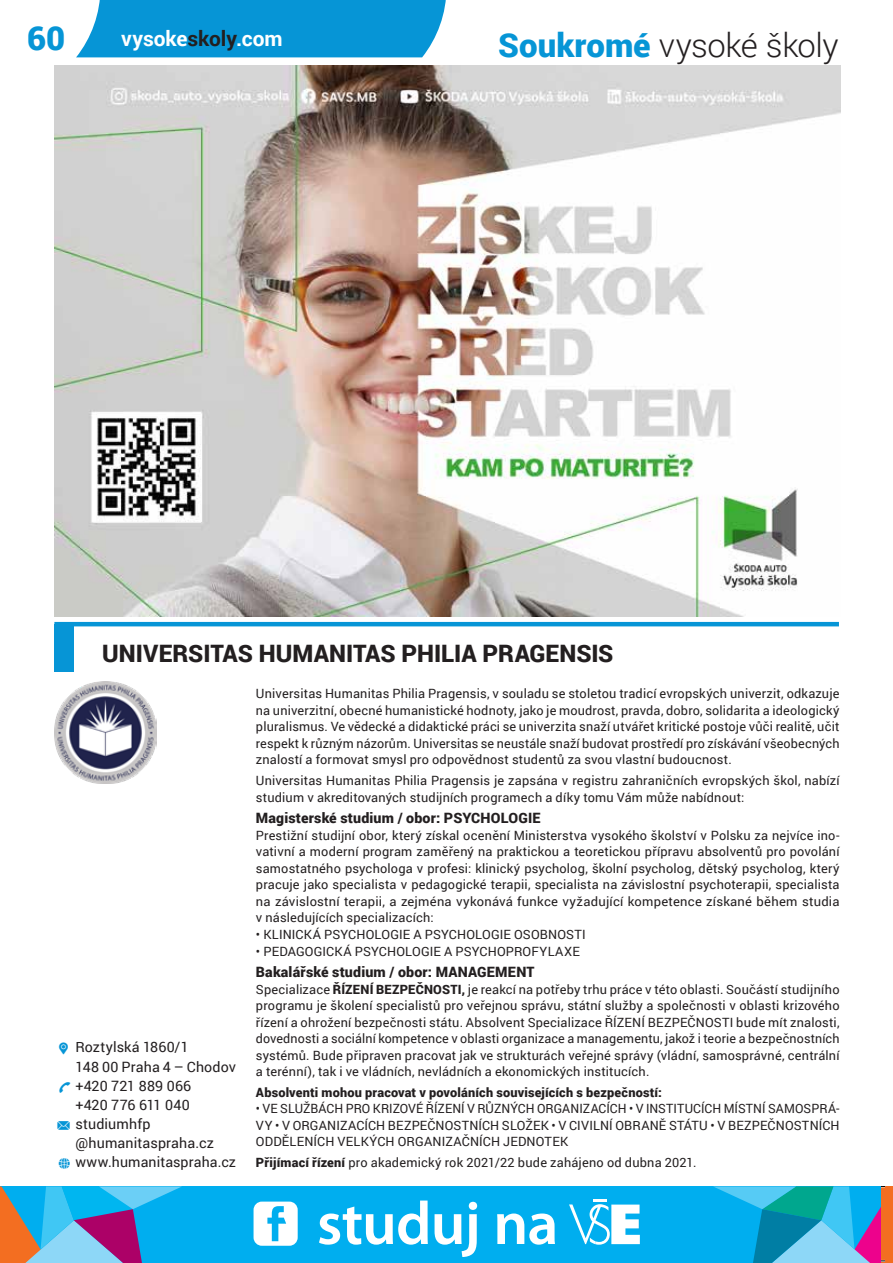
<style>
.page{position:relative;width:893px;height:1263px;background:#fff}
.page>*{position:absolute;margin:0;border:0;box-sizing:border-box;transform-origin:0 0}
.t1{font:600 61.2px "Myriad Pro";letter-spacing:-.015em;color:#fff}
.t2{font:300 33px "Roboto";letter-spacing:-.01em;color:#231f20}
.t3{font:900 33px "Roboto";color:#0695d6}
.t4{font:900 24px "Roboto";color:#231f20}
.t5{font:700 21px "Roboto";color:#fff}
.t6{font:14.25px "Roboto";letter-spacing:.01em;color:#231f20}
.t7{font:900 14.25px "Roboto";letter-spacing:.01em;color:#231f20}
.t8{font:12.75px/16.5px "Roboto";letter-spacing:.015em;color:#231f20;text-align:justify}
.t9{font:900 12.75px "Roboto";letter-spacing:.015em;color:#231f20}
.s1{color:#231f20}
.s2{font-weight:900;color:#0695d6}
.s3{font-family:"Panton Icons A Fill";font-weight:700;color:#0695d6}
.s4{font-family:"Panton Icons B Fill";font-weight:700;color:#0695d6}
.s5{font-weight:900}
</style>
<div class="page">
<div style="left:76px;top:0;width:370px;height:57px;background:#0695d6"></div>
<div style="left:0;top:1186px;width:893px;height:77px;background:#00aeef"></div>
<hr style="left:593px;top:1199px;width:14px;height:3px;background:#fff">
<svg style="left:569px;top:1204px;width:71px;height:41px"></svg>
<svg style="left:254px;top:1201px;width:44px;height:45px"></svg>
<svg style="left:0;top:1186px;width:182px;height:77px"></svg>
<img style="left:55px;top:65px;width:785px;height:551px">
<div style="left:54px;top:624px;width:20px;height:48px;background:#0695d6"></div>
<img style="left:54px;top:682px;width:102px;height:101px">
<hr style="left:54px;top:622px;width:785px;height:4px;background:#0695d6">
<svg style="left:713px;top:1186px;width:180px;height:77px"></svg>
<h2 class="t3" style="left:27px;top:15px;width:40px">60</h2>
<h3 class="t5" style="left:121px;top:23px;width:163px">vysoke<span class="s1">skoly</span>.com</h3>
<h2 class="t2" style="left:498px;top:23px;width:342px"><span class="s2">Soukromé</span> vysoké školy</h2>
<h3 class="t4" style="left:102px;top:637px;width:513px">UNIVERSITAS HUMANITAS PHILIA PRAGENSIS</h3>
<p class="t6" style="left:58px;top:1037px;width:132px"><span class="s3">a</span> Roztylská 1860/1</p>
<p class="t6" style="left:75px;top:1056px;width:162px">148 00 Praha 4 – Chodov</p>
<p class="t6" style="left:57px;top:1076px;width:136px"><span class="s4">v</span> +420 721 889 066</p>
<p class="t6" style="left:75px;top:1095px;width:116px">+420 776 611 040</p>
<p class="t6" style="left:56px;top:1114px;width:96px"><span class="s4">a</span> studiumhfp</p>
<p class="t6" style="left:75px;top:1133px;width:140px">@humanitaspraha.cz</p>
<p class="t6" style="left:57px;top:1152px;width:181px"><span class="s4">O</span> www.humanitaspraha.cz</p>
<p class="t8" style="left:256px;top:685px;width:585px">Universitas Humanitas Philia Pragensis, v souladu se stoletou tradicí evropských univerzit, odkazuje na univerzitní, obecné humanistické hodnoty, jako je moudrost, pravda, dobro, solidarita a ideologický pluralismus. Ve vědecké a didaktické práci se univerzita snaží utvářet kritické postoje vůči realitě, učit respekt k různým názorům. Universitas se neustále snaží budovat prostředí pro získávání všeobecných znalostí a formovat smysl pro odpovědnost studentů za svou vlastní budoucnost.</p>
<p class="t8" style="left:256px;top:771px;width:585px;line-height:17.2px">Universitas Humanitas Philia Pragensis je zapsána v registru zahraničních evropských škol, nabízí studium v akreditovaných studijních programech a díky tomu Vám může nabídnout:</p>
<p class="t7" style="left:256px;top:808px;width:286px">Magisterské studium / obor: PSYCHOLOGIE</p>
<p class="t8" style="left:256px;top:827px;width:585px">Prestižní studijní obor, který získal ocenění Ministerstva vysokého školství v Polsku za nejvíce ino&shy;vativní a moderní program zaměřený na praktickou a teoretickou přípravu absolventů pro povolání samostatného psychologa v profesi: klinický psycholog, školní psycholog, dětský psycholog, který pracuje jako specialista v pedagogické terapii, specialista na závislostní psychoterapii, specialista na závislostní terapii, a zejména vykonává funkce vyžadující kompetence získané během studia v následujících specializacích:</p>
<p class="t8" style="left:256px;top:926px;width:331px">• KLINICKÁ PSYCHOLOGIE A PSYCHOLOGIE OSOBNOSTI</p>
<p class="t8" style="left:256px;top:942px;width:325px">• PEDAGOGICKÁ PSYCHOLOGIE A PSYCHOPROFYLAXE</p>
<p class="t7" style="left:256px;top:962px;width:280px">Bakalářské studium / obor: MANAGEMENT</p>
<p class="t8" style="left:256px;top:980px;width:585px">Specializace <span class="s5">ŘÍZENÍ BEZPEČNOSTI,</span> je reakcí na potřeby trhu práce v této oblasti. Součástí studijního programu je školení specialistů pro veřejnou správu, státní služby a společnosti v oblasti krizového řízení a ohrožení bezpečnosti státu. Absolvent Specializace ŘÍZENÍ BEZPEČNOSTI bude mít znalosti, dovednosti a sociální kompetence v oblasti organizace a managementu, jakož i teorie a bezpečnostních systémů. Bude připraven pracovat jak ve strukturách veřejné správy (vládní, samosprávné, centrální a terénní), tak i ve vládních, nevládních a ekonomických institucích.</p>
<p class="t9" style="left:256px;top:1083px;width:408px">Absolventi mohou pracovat v povoláních souvisejících s bezpečností:</p>
<p class="t8" style="left:256px;top:1100px;width:585px">• VE SLUŽBÁCH PRO KRIZOVÉ ŘÍZENÍ V RŮZNÝCH ORGANIZACÍCH • V INSTITUCÍCH MÍSTNÍ SAMOSPRÁ-VY • V ORGANIZACÍCH BEZPEČNOSTNÍCH SLOŽEK • V CIVILNÍ OBRANĚ STÁTU • V BEZPEČNOSTNÍCH ODDĚLENÍCH VELKÝCH ORGANIZAČNÍCH JEDNOTEK</p>
<p class="t8" style="left:256px;top:1154px;width:442px"><span class="s5">Přijímací řízení</span> pro akademický rok 2021/22 bude zahájeno od dubna 2021.</p>
<h1 class="t1" style="left:317px;top:1184px;width:243px">studuj na</h1>
</div>
